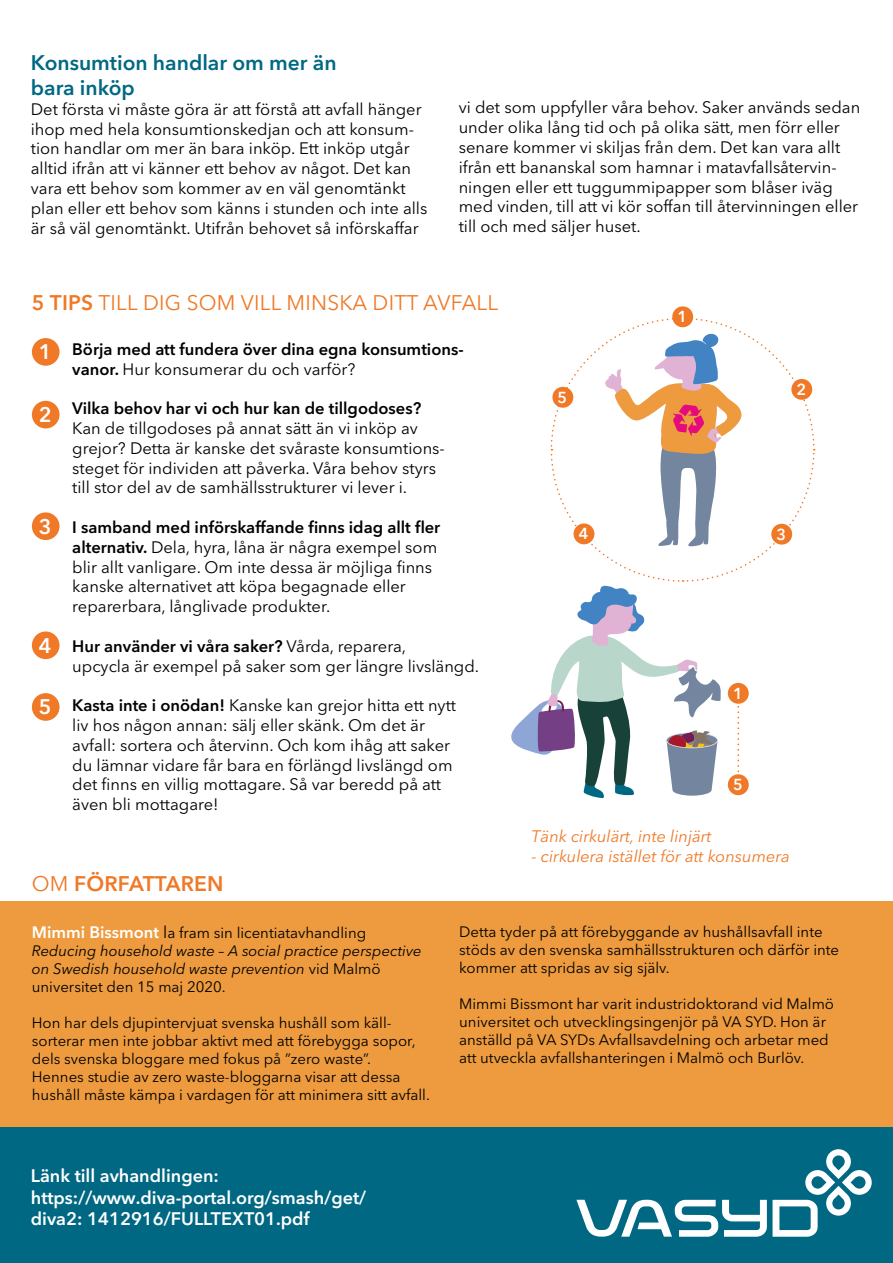
<style>
.page{position:relative;width:893px;height:1263px;background:#fff}
.page>*{position:absolute;margin:0;border:0;box-sizing:border-box;transform-origin:0 0}
.t1{font:21px "Avenir Next LT Pro";letter-spacing:.01em;color:#ef7926}
.t2{font:600 21px/25.2px "Avenir Next LT Pro";color:#016883}
.t3{font:600 21px "Avenir Next LT Pro";letter-spacing:.01em;color:#ef7926}
.t4{font:600 21px "Avenir Next LT Pro";color:#fff}
.t5{font:600 18px/21.6px "Avenir Next LT Pro";color:#fff}
.t6{font:16.5px/19.8px "Avenir Next LT Pro";color:#000}
.t7{font:600 16.5px/19.8px "Avenir Next LT Pro";color:#000}
.t8{font:italic 16.5px "Avenir Next LT Pro";color:#ef7926}
.t9{font:600 15.9px "Avenir Next LT Pro";color:#fff}
.t10{font:15px/18px "Avenir Next LT Pro";color:#000}
.t11{font:italic 15px/18px "Avenir Next LT Pro";color:#000}
.s1{font-weight:600}
.s2{font-weight:400}
.s3{font-weight:600;font-style:normal;font-size:16.5px;color:#fff}
.s4{font-style:normal;font-size:16.5px}
.s5{font-style:normal}
</style>
<div class="page">
<div style="left:0;top:901px;width:893px;height:277px;background:#ed9b3e"></div>
<div style="left:0;top:1128px;width:893px;height:135px;background:#016883"></div>
<svg style="left:576px;top:1149px;width:296px;height:88px"></svg>
<div style="left:32px;top:338px;width:28px;height:28px;background:#ef7926;border-radius:50%"></div>
<div style="left:32px;top:401px;width:28px;height:27px;background:#ef7926;border-radius:50%"></div>
<div style="left:32px;top:512px;width:28px;height:28px;background:#ef7926;border-radius:50%"></div>
<div style="left:32px;top:631px;width:28px;height:28px;background:#ef7926;border-radius:50%"></div>
<div style="left:32px;top:693px;width:28px;height:28px;background:#ef7926;border-radius:50%"></div>
<div style="left:672px;top:306px;width:21px;height:21px;background:#ef7926;border-radius:50%"></div>
<svg style="left:511px;top:317px;width:304px;height:481px"></svg>
<div style="left:728px;top:683px;width:21px;height:21px;background:#ef7926;border-radius:50%"></div>
<div style="left:728px;top:774px;width:21px;height:21px;background:#ef7926;border-radius:50%"></div>
<p class="t2" style="left:31px;top:50px;width:307px">Konsumtion handlar om mer än bara inköp</p>
<p class="t6" style="left:31px;top:99px;width:398px">Det första vi måste göra är att förstå att avfall hänger ihop med hela konsumtionskedjan och att konsum&shy;tion handlar om mer än bara inköp. Ett inköp utgår alltid ifrån att vi känner ett behov av något. Det kan vara ett behov som kommer av en väl genomtänkt plan eller ett behov som känns i stunden och inte alls är så väl genomtänkt. Utifrån behovet så införskaffar</p>
<p class="t6" style="left:459px;top:98px;width:403px">vi det som uppfyller våra behov. Saker används sedan under olika lång tid och på olika sätt, men förr eller senare kommer vi skiljas från dem. Det kan vara allt ifrån ett bananskal som hamnar i matavfallsåtervin&shy;ningen eller ett tuggummipapper som blåser iväg med vinden, till att vi kör soffan till återvinningen eller till och med säljer huset.</p>
<p class="t1" style="left:32px;top:290px;width:468px"><span class="s1">5 TIPS</span> TILL DIG SOM VILL MINSKA DITT AVFALL</p>
<p class="t4" style="left:39px;top:339px;width:14px">1</p>
<p class="t4" style="left:39px;top:402px;width:14px">2</p>
<p class="t4" style="left:39px;top:513px;width:14px">3</p>
<p class="t4" style="left:39px;top:633px;width:14px">4</p>
<p class="t4" style="left:39px;top:694px;width:14px">5</p>
<p class="t7" style="left:72px;top:339px;width:393px">Börja med att fundera över dina egna konsumtions&shy;vanor. <span class="s2">Hur konsumerar du och varför?</span></p>
<p class="t7" style="left:72px;top:398px;width:351px">Vilka behov har vi och hur kan de tillgodoses?</p>
<p class="t6" style="left:72px;top:418px;width:374px">Kan de tillgodoses på annat sätt än vi inköp av grejor? Detta är kanske det svåraste konsumtions&shy;steget för individen att påverka. Våra behov styrs till stor del av de samhällsstrukturer vi lever i.</p>
<p class="t6" style="left:72px;top:517px;width:369px"><span class="s1">I samband med införskaffande finns idag allt fler alternativ.</span> Dela, hyra, låna är några exempel som blir allt vanligare. Om inte dessa är möjliga finns kanske alternativet att köpa begagnade eller reparerbara, långlivade produkter.</p>
<p class="t6" style="left:72px;top:636px;width:408px"><span class="s1">Hur använder vi våra saker?</span> Vårda, reparera,<br>upcycla är exempel på saker som ger längre livslängd.</p>
<p class="t6" style="left:72px;top:695px;width:385px"><span class="s1">Kasta inte i onödan!</span> Kanske kan grejor hitta ett nytt liv hos någon annan: sälj eller skänk. Om det är avfall: sortera och återvinn. Och kom ihåg att saker du lämnar vidare får bara en förlängd livslängd om det finns en villig mottagare. Så var beredd på att även bli mottagare!</p>
<p class="t3" style="left:32px;top:871px;width:193px"><span class="s2">OM</span> FÖRFATTAREN</p>
<p class="t9" style="left:558px;top:388px;width:11px">5</p>
<p class="t9" style="left:677px;top:307px;width:11px">1</p>
<p class="t9" style="left:797px;top:380px;width:11px">2</p>
<p class="t9" style="left:579px;top:524px;width:11px">4</p>
<p class="t9" style="left:776px;top:524px;width:11px">3</p>
<p class="t9" style="left:733px;top:684px;width:11px">1</p>
<p class="t9" style="left:733px;top:775px;width:11px">5</p>
<p class="t8" style="left:531px;top:826px;width:182px">Tänk cirkulärt, inte linjärt</p>
<p class="t8" style="left:531px;top:846px;width:260px">- cirkulera istället för att konsumera</p>
<p class="t11" style="left:32px;top:924px;width:391px"><span class="s3">Mimmi Bissmont</span> <span class="s4">l</span><span class="s5">a fram sin licentiatavhandling </span>Reducing household waste – A social practice perspective on Swedish household waste prevention <span class="s5">vid Malmö universitet den 15 maj 2020.</span></p>
<p class="t10" style="left:32px;top:1014px;width:399px">Hon har dels djupintervjuat svenska hushåll som käll&shy;sorterar men inte jobbar aktivt med att förebygga sopor, dels svenska bloggare med fokus på ”zero waste”.<br>Hennes studie av zero waste-bloggarna visar att dessa hushåll måste kämpa i vardagen för att minimera sitt avfall.</p>
<p class="t5" style="left:31px;top:1165px;width:337px">Länk till avhandlingen: https://www.diva-portal.org/smash/get/ diva2: 1412916/FULLTEXT01.pdf</p>
<p class="t10" style="left:459px;top:923px;width:381px">Detta tyder på att förebyggande av hushållsavfall inte stöds av den svenska samhällsstrukturen och därför inte kommer att spridas av sig själv.</p>
<p class="t10" style="left:459px;top:995px;width:376px">Mimmi Bissmont har varit industridoktorand vid Malmö universitet och utvecklingsingenjör på VA SYD. Hon är anställd på VA SYDs Avfallsavdelning och arbetar med att utveckla avfallshanteringen i Malmö och Burlöv.</p>
</div>
